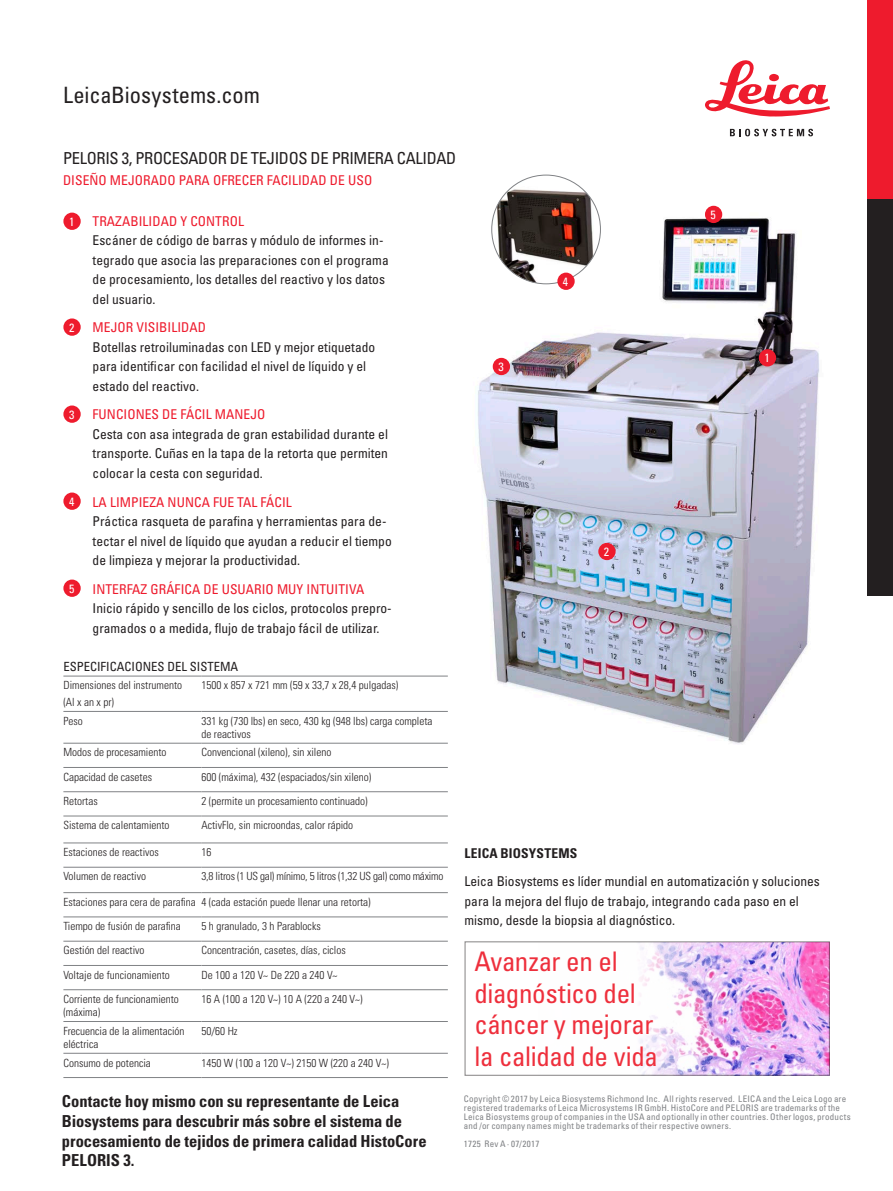
<style>
.page{position:relative;width:893px;height:1191px;background:#fff}
.page>*{position:absolute;margin:0;border:0;box-sizing:border-box;transform-origin:0 0}
.t1{font:condensed 27px/31.5px "Univers LT Std";letter-spacing:-.015em;color:#ee2f3c}
.t2{font:condensed 22.5px "Univers LT Std";color:#231f20}
.t3{font:700 condensed 16.5px/19.8px "Univers LT Std";letter-spacing:-.005em;color:#231f20}
.t4{font:condensed 16.5px "Univers LT Std";letter-spacing:-.02em;color:#231f20}
.t5{font:condensed 13.5px/19.5px "Univers LT Std";color:#231f20}
.t6{font:condensed 13.5px "Univers LT Std";letter-spacing:.005em;color:#ee1b2d}
.t7{font:700 condensed 13.5px "Univers LT Std";letter-spacing:.015em;color:#231f20}
.t8{font:condensed 12.6px "Univers LT Std";color:#231f20}
.t9{font:condensed 12px "Univers LT Std";color:#fff}
.t10{font:300 condensed 11.25px/13.5px "Univers LT Std";color:#231f20}
.t11{font:300 condensed 11.25px "Univers LT Std";letter-spacing:-.02em;color:#231f20}
.t12{font:condensed 9px/9px "Univers LT Std";letter-spacing:.02em;color:#808285}
</style>
<div class="page">
<svg style="left:705px;top:60px;width:125px;height:57px"></svg>
<svg style="left:730px;top:129px;width:83px;height:7px"></svg>
<img style="left:477px;top:178px;width:343px;height:566px">
<div style="left:868px;top:198px;width:25px;height:397px;background:#231f20"></div>
<div style="left:868px;top:0;width:25px;height:198px;background:#ee1b2d"></div>
<hr style="left:63px;top:676px;width:138px;height:1px;background:#808285">
<hr style="left:201px;top:676px;width:247px;height:1px;background:#808285">
<hr style="left:63px;top:711px;width:138px;height:1px;background:#808285">
<hr style="left:201px;top:711px;width:247px;height:1px;background:#808285">
<hr style="left:63px;top:743px;width:138px;height:1px;background:#808285">
<hr style="left:201px;top:743px;width:247px;height:1px;background:#808285">
<hr style="left:63px;top:767px;width:138px;height:1px;background:#808285">
<hr style="left:201px;top:767px;width:247px;height:1px;background:#808285">
<hr style="left:63px;top:791px;width:138px;height:1px;background:#808285">
<hr style="left:201px;top:791px;width:247px;height:1px;background:#808285">
<hr style="left:63px;top:815px;width:138px;height:1px;background:#808285">
<hr style="left:201px;top:815px;width:247px;height:1px;background:#808285">
<hr style="left:63px;top:842px;width:138px;height:1px;background:#808285">
<hr style="left:201px;top:842px;width:247px;height:1px;background:#808285">
<hr style="left:63px;top:867px;width:138px;height:1px;background:#808285">
<hr style="left:201px;top:867px;width:247px;height:1px;background:#808285">
<hr style="left:63px;top:892px;width:138px;height:1px;background:#808285">
<hr style="left:201px;top:892px;width:247px;height:1px;background:#808285">
<hr style="left:63px;top:916px;width:138px;height:1px;background:#808285">
<hr style="left:201px;top:916px;width:247px;height:1px;background:#808285">
<hr style="left:63px;top:941px;width:138px;height:1px;background:#808285">
<hr style="left:201px;top:941px;width:247px;height:1px;background:#808285">
<hr style="left:63px;top:965px;width:138px;height:1px;background:#808285">
<hr style="left:201px;top:965px;width:247px;height:1px;background:#808285">
<hr style="left:63px;top:989px;width:138px;height:1px;background:#808285">
<hr style="left:201px;top:989px;width:247px;height:1px;background:#808285">
<hr style="left:63px;top:1021px;width:138px;height:1px;background:#808285">
<hr style="left:201px;top:1021px;width:247px;height:1px;background:#808285">
<hr style="left:63px;top:1053px;width:138px;height:1px;background:#808285">
<hr style="left:201px;top:1053px;width:247px;height:1px;background:#808285">
<hr style="left:63px;top:1077px;width:138px;height:1px;background:#808285">
<hr style="left:201px;top:1077px;width:247px;height:1px;background:#808285">
<div style="left:63px;top:213px;width:18px;height:17px;background:#ee1b2d;border-radius:50%"></div>
<div style="left:759px;top:349px;width:17px;height:17px;background:#ee1b2d;border-radius:50%"></div>
<div style="left:63px;top:318px;width:18px;height:18px;background:#ee1b2d;border-radius:50%"></div>
<div style="left:598px;top:543px;width:18px;height:17px;background:#ee1b2d;border-radius:50%"></div>
<div style="left:63px;top:405px;width:18px;height:18px;background:#ee1b2d;border-radius:50%"></div>
<div style="left:63px;top:492px;width:18px;height:18px;background:#ee1b2d;border-radius:50%"></div>
<div style="left:705px;top:206px;width:17px;height:17px;background:#ee1b2d;border-radius:50%"></div>
<div style="left:63px;top:579px;width:18px;height:18px;background:#ee1b2d;border-radius:50%"></div>
<div style="left:493px;top:358px;width:17px;height:17px;background:#ee1b2d;border-radius:50%"></div>
<img style="left:639px;top:943px;width:189px;height:130px">
<img style="left:492px;top:175px;width:108px;height:109px;border-radius:54px">
<div style="left:557px;top:273px;width:18px;height:17px;background:#ee1b2d;border-radius:50%"></div>
<h2 class="t2" style="left:63px;top:81px;width:198px">LeicaBiosystems.com</h2>
<p class="t4" style="left:63px;top:147px;width:395px">PELORIS 3, PROCESADOR DE TEJIDOS DE PRIMERA CALIDAD</p>
<p class="t6" style="left:63px;top:171px;width:311px">DISEÑO MEJORADO PARA OFRECER FACILIDAD DE USO</p>
<p class="t6" style="left:93px;top:213px;width:153px">TRAZABILIDAD Y CONTROL</p>
<p class="t5" style="left:93px;top:231px;width:298px">Escáner de código de barras y módulo de informes in&shy;tegrado que asocia las preparaciones con el programa de procesamiento, los detalles del reactivo y los datos del usuario.</p>
<p class="t6" style="left:93px;top:319px;width:115px">MEJOR VISIBILIDAD</p>
<p class="t5" style="left:93px;top:337px;width:284px">Botellas retroiluminadas con LED y mejor etiquetado para identificar con facilidad el nivel de líquido y el estado del reactivo.</p>
<p class="t6" style="left:93px;top:406px;width:174px">FUNCIONES DE FÁCIL MANEJO</p>
<p class="t5" style="left:93px;top:424px;width:297px;text-align:justify">Cesta con asa integrada de gran estabilidad durante el transporte. Cuñas en la tapa de la retorta que permiten colocar la cesta con seguridad.</p>
<p class="t6" style="left:93px;top:493px;width:201px">LA LIMPIEZA NUNCA FUE TAL FÁCIL</p>
<p class="t5" style="left:93px;top:511px;width:301px">Práctica rasqueta de parafina y herramientas para de&shy;tectar el nivel de líquido que ayudan a reducir el tiempo de limpieza y mejorar la productividad.</p>
<p class="t6" style="left:93px;top:580px;width:273px">INTERFAZ GRÁFICA DE USUARIO MUY INTUITIVA</p>
<p class="t5" style="left:93px;top:598px;width:301px">Inicio rápido y sencillo de los ciclos, protocolos prepro&shy;gramados o a medida, flujo de trabajo fácil de utilizar.</p>
<p class="t8" style="left:63px;top:658px;width:176px">ESPECIFICACIONES DEL SISTEMA</p>
<p class="t10" style="left:63px;top:677px;width:120px;line-height:17.1px">Dimensiones del instrumento (Al x an x pr)</p>
<p class="t10" style="left:201px;top:678px;width:198px">1500 x 857 x 721 mm (59 x 33,7 x 28,4 pulgadas)</p>
<p class="t10" style="left:63px;top:714px;width:21px">Peso</p>
<p class="t10" style="left:201px;top:714px;width:233px">331 kg (730 lbs) en seco, 430 kg (948 lbs) carga completa de reactivos</p>
<p class="t10" style="left:63px;top:745px;width:105px">Modos de procesamiento</p>
<p class="t10" style="left:201px;top:745px;width:131px">Convencional (xileno), sin xileno</p>
<p class="t10" style="left:63px;top:770px;width:90px">Capacidad de casetes</p>
<p class="t10" style="left:201px;top:770px;width:171px">600 (máxima), 432 (espaciados/sin xileno)</p>
<p class="t10" style="left:63px;top:794px;width:36px">Retortas</p>
<p class="t10" style="left:201px;top:794px;width:168px">2 (permite un procesamiento continuado)</p>
<p class="t10" style="left:63px;top:818px;width:108px">Sistema de calentamiento</p>
<p class="t10" style="left:201px;top:818px;width:153px">ActivFlo, sin microondas, calor rápido</p>
<p class="t10" style="left:63px;top:845px;width:97px">Estaciones de reactivos</p>
<p class="t10" style="left:201px;top:845px;width:11px">16</p>
<p class="t10" style="left:63px;top:869px;width:84px">Volumen de reactivo</p>
<p class="t11" style="left:201px;top:869px;width:243px">3,8 litros (1 US gal) mínimo, 5 litros (1,32 US gal) como máximo</p>
<p class="t10" style="left:63px;top:889px;width:309px;line-height:24.3px">Estaciones para cera de parafina 4 (cada estación puede llenar una retorta)<br>Tiempo de fusión de parafina</p>
<p class="t9" style="left:69px;top:214px;width:7px">1</p>
<p class="t9" style="left:69px;top:320px;width:7px">2</p>
<p class="t9" style="left:69px;top:407px;width:7px">3</p>
<p class="t9" style="left:69px;top:494px;width:7px">4</p>
<p class="t9" style="left:69px;top:581px;width:7px">5</p>
<p class="t10" style="left:201px;top:919px;width:121px">5 h granulado, 3 h Parablocks</p>
<p class="t10" style="left:63px;top:943px;width:83px">Gestión del reactivo</p>
<p class="t10" style="left:201px;top:943px;width:146px">Concentración, casetes, días, ciclos</p>
<p class="t10" style="left:63px;top:968px;width:108px">Voltaje de funcionamiento</p>
<p class="t10" style="left:201px;top:968px;width:138px">De 100 a 120 V~ De 220 a 240 V~</p>
<p class="t10" style="left:63px;top:992px;width:117px">Corriente de funcionamiento (máxima)</p>
<p class="t10" style="left:201px;top:992px;width:163px">16 A (100 a 120 V~) 10 A (220 a 240 V~)</p>
<p class="t10" style="left:63px;top:1024px;width:123px">Frecuencia de la alimentación eléctrica</p>
<p class="t10" style="left:201px;top:1024px;width:38px">50/60 Hz</p>
<p class="t10" style="left:63px;top:1055px;width:89px">Consumo de potencia</p>
<p class="t10" style="left:201px;top:1055px;width:189px">1450 W (100 a 120 V~) 2150 W (220 a 240 V~)</p>
<p class="t9" style="left:498px;top:359px;width:7px">3</p>
<p class="t9" style="left:563px;top:274px;width:7px">4</p>
<p class="t9" style="left:604px;top:544px;width:7px">2</p>
<p class="t9" style="left:710px;top:207px;width:7px">5</p>
<p class="t9" style="left:764px;top:350px;width:7px">1</p>
<p class="t7" style="left:464px;top:845px;width:114px">LEICA BIOSYSTEMS</p>
<p class="t5" style="left:464px;top:871px;width:357px">Leica Biosystems es líder mundial en automatización y soluciones para la mejora del flujo de trabajo, integrando cada paso en el mismo, desde la biopsia al diagnóstico.</p>
<h1 class="t1" style="left:474px;top:945px;width:185px">Avanzar en el diagnóstico del cáncer y mejorar la calidad de vida</h1>
<p class="t3" style="left:62px;top:1091px;width:366px">Contacte hoy mismo con su representante de Leica Biosystems para descubrir más sobre el sistema de procesamiento de tejidos de primera calidad HistoCore PELORIS 3.</p>
<p class="t12" style="left:464px;top:1094px;width:388px">Copyright © 2017 by Leica Biosystems Richmond Inc. All rights reserved. LEICA and the Leica Logo are registered trademarks of Leica Microsystems IR GmbH. HistoCore and PELORIS are trademarks of the Leica Biosystems group of companies in the USA and optionally in other countries. Other logos, products and /or company names might be trademarks of their respective owners.</p>
<p class="t12" style="left:464px;top:1139px;width:77px">1725 Rev A ∙ 07/2017</p>
</div>
